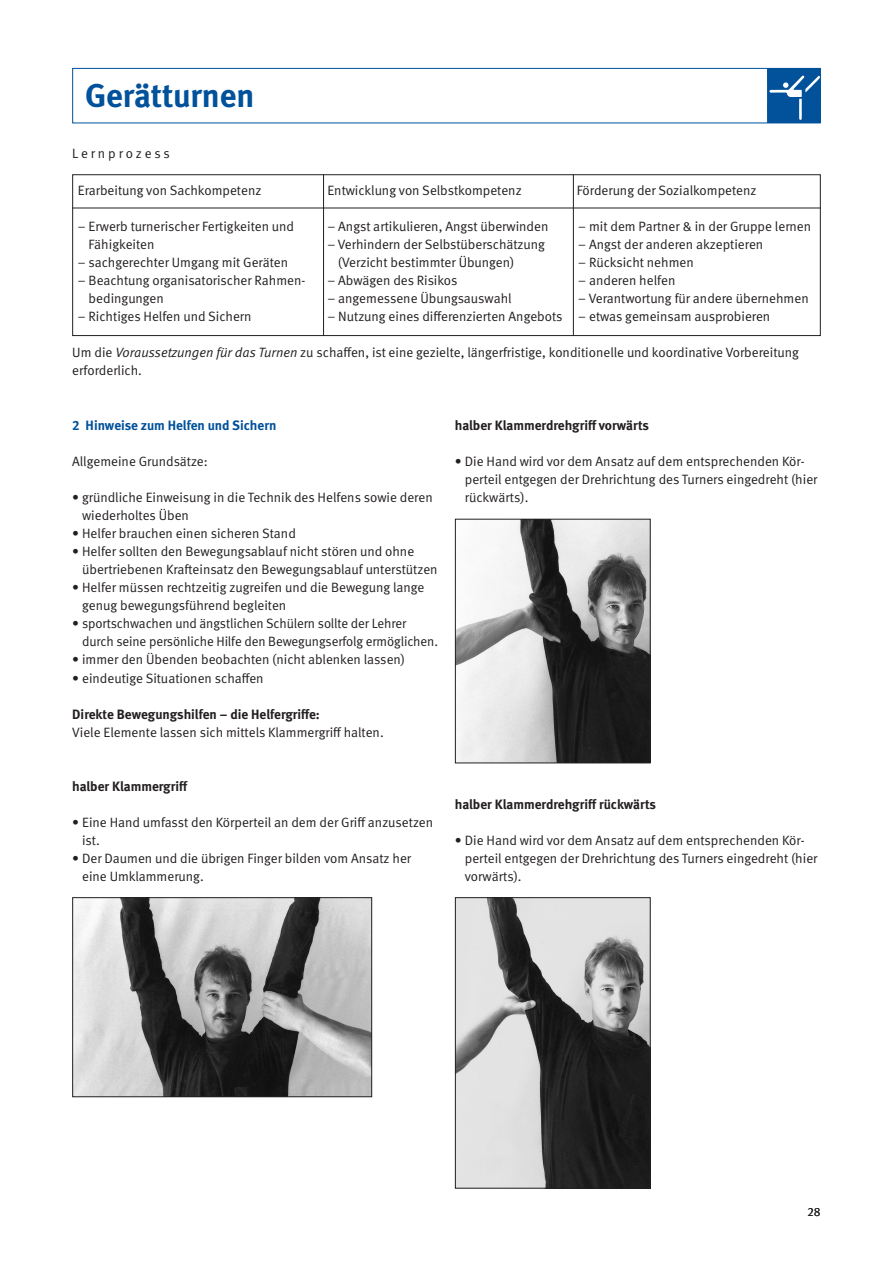
<style>
.page{position:relative;width:893px;height:1263px;background:#fff}
.page>*{position:absolute;margin:0;border:0;box-sizing:border-box;transform-origin:0 0}
.t1{font:700 33px "DGUV Meta";color:#01519b}
.t2{font:13.5px/18.1px "DGUV Meta";color:#231f20}
.t3{font:700 13.5px "DGUV Meta";color:#231f20}
.t4{font:700 13.5px "DGUV Meta";color:#01519b}
.t5{font:12px "DGUV Meta";color:#231f20}
.s1{font-style:italic}
</style>
<div class="page">
<div style="left:72px;top:68px;width:749px;height:55px;border:1px solid #01519b"></div>
<img style="left:767px;top:69px;width:54px;height:54px">
<div style="left:72px;top:174px;width:749px;height:162px;border:1px solid #231f20"></div>
<hr style="left:323px;top:174px;width:1px;height:162px;background:#231f20">
<hr style="left:573px;top:174px;width:1px;height:162px;background:#231f20">
<hr style="left:72px;top:208px;width:749px;height:1px;background:#231f20">
<img style="left:74px;top:899px;width:296px;height:196px">
<div style="left:72px;top:897px;width:300px;height:200px;border:1px solid #231f20"></div>
<img style="left:457px;top:521px;width:192px;height:240px">
<div style="left:455px;top:519px;width:196px;height:244px;border:1px solid #231f20"></div>
<img style="left:457px;top:899px;width:192px;height:287px">
<div style="left:455px;top:897px;width:196px;height:291px;border:1px solid #231f20"></div>
<h1 class="t1" style="left:85px;top:76px;width:171px">Gerätturnen</h1>
<p class="t2" style="left:72px;top:145px;width:99px">L e r n p r o z e s s</p>
<p class="t2" style="left:78px;top:181px;width:185px">Erarbeitung von Sachkompetenz</p>
<p class="t2" style="left:327px;top:181px;width:196px">Entwicklung von Selbstkompetenz</p>
<p class="t2" style="left:577px;top:181px;width:181px">Förderung der Sozialkompetenz</p>
<p class="t2" style="left:89px;top:217px;width:207px;text-indent:-11px">– Erwerb turnerischer Fertigkeiten und<br>Fähigkeiten</p>
<p class="t2" style="left:78px;top:253px;width:212px">– sachgerechter Umgang mit Geräten</p>
<p class="t2" style="left:89px;top:271px;width:218px;text-indent:-11px">– Beachtung organisatorischer Rahmen&shy;bedingungen</p>
<p class="t2" style="left:78px;top:308px;width:175px">– Richtiges Helfen und Sichern</p>
<p class="t2" style="left:72px;top:344px;width:728px">Um die <span class="s1">Voraussetzungen für das Turnen</span> zu schaffen, ist eine gezielte, längerfristige, konditionelle und koordinative Vorbereitung erforderlich.</p>
<p class="t2" style="left:327px;top:217px;width:223px">– Angst artikulieren, Angst überwinden</p>
<p class="t2" style="left:338px;top:235px;width:208px;text-indent:-11px">– Verhindern der Selbstüberschätzung (Verzicht bestimmter Übungen)</p>
<p class="t2" style="left:327px;top:272px;width:132px">– Abwägen des Risikos</p>
<p class="t2" style="left:327px;top:290px;width:186px">– angemessene Übungsauswahl</p>
<p class="t2" style="left:327px;top:308px;width:237px">– Nutzung eines differenzierten Angebots</p>
<p class="t2" style="left:578px;top:217px;width:234px">– mit dem Partner &amp; in der Gruppe lernen</p>
<p class="t2" style="left:578px;top:235px;width:186px">– Angst der anderen akzeptieren</p>
<p class="t2" style="left:578px;top:253px;width:117px">– Rücksicht nehmen</p>
<p class="t2" style="left:578px;top:272px;width:99px">– anderen helfen</p>
<p class="t2" style="left:578px;top:290px;width:232px">– Verantwortung für andere übernehmen</p>
<p class="t2" style="left:578px;top:308px;width:193px">– etwas gemeinsam ausprobieren</p>
<p class="t4" style="left:72px;top:417px;width:206px">2 Hinweise zum Helfen und Sichern</p>
<p class="t2" style="left:72px;top:452px;width:137px">Allgemeine Grundsätze:</p>
<p class="t2" style="left:82px;top:488px;width:352px;text-indent:-10px">• gründliche Einweisung in die Technik des Helfens sowie deren wiederholtes Üben</p>
<p class="t2" style="left:72px;top:524px;width:225px">• Helfer brauchen einen sicheren Stand</p>
<p class="t2" style="left:82px;top:543px;width:357px;text-indent:-10px">• Helfer sollten den Bewegungsablauf nicht stören und ohne übertriebenen Krafteinsatz den Bewegungsablauf unterstützen</p>
<p class="t2" style="left:82px;top:579px;width:344px;text-indent:-10px">• Helfer müssen rechtzeitig zugreifen und die Bewegung lange genug bewegungsführend begleiten</p>
<p class="t2" style="left:82px;top:615px;width:357px;text-indent:-10px">• sportschwachen und ängstlichen Schülern sollte der Lehrer durch seine persönliche Hilfe den Bewegungserfolg ermöglichen.</p>
<p class="t2" style="left:72px;top:651px;width:334px">• immer den Übenden beobachten (nicht ablenken lassen)</p>
<p class="t2" style="left:72px;top:669px;width:193px">• eindeutige Situationen schaffen</p>
<p class="t3" style="left:72px;top:706px;width:249px">Direkte Bewegungshilfen – die Helfergriffe:</p>
<p class="t2" style="left:72px;top:723px;width:313px">Viele Elemente lassen sich mittels Klammergriff halten.</p>
<p class="t3" style="left:72px;top:778px;width:117px">halber Klammergriff</p>
<p class="t2" style="left:82px;top:814px;width:353px;text-indent:-10px">• Eine Hand umfasst den Körperteil an dem der Griff anzusetzen ist.</p>
<p class="t2" style="left:82px;top:850px;width:330px;text-indent:-10px">• Der Daumen und die übrigen Finger bilden vom Ansatz her eine Umklammerung.</p>
<p class="t3" style="left:455px;top:417px;width:196px">halber Klammerdrehgriff vorwärts</p>
<p class="t2" style="left:465px;top:452px;width:354px;text-indent:-10px">• Die Hand wird vor dem Ansatz auf dem entsprechenden Kör&shy;perteil entgegen der Drehrichtung des Turners eingedreht (hier rückwärts).</p>
<p class="t3" style="left:455px;top:796px;width:202px">halber Klammerdrehgriff rückwärts</p>
<p class="t2" style="left:465px;top:832px;width:354px;text-indent:-10px">• Die Hand wird vor dem Ansatz auf dem entsprechenden Kör&shy;perteil entgegen der Drehrichtung des Turners eingedreht (hier vorwärts).</p>
<p class="t5" style="left:808px;top:1204px;width:15px">28</p>
</div>
